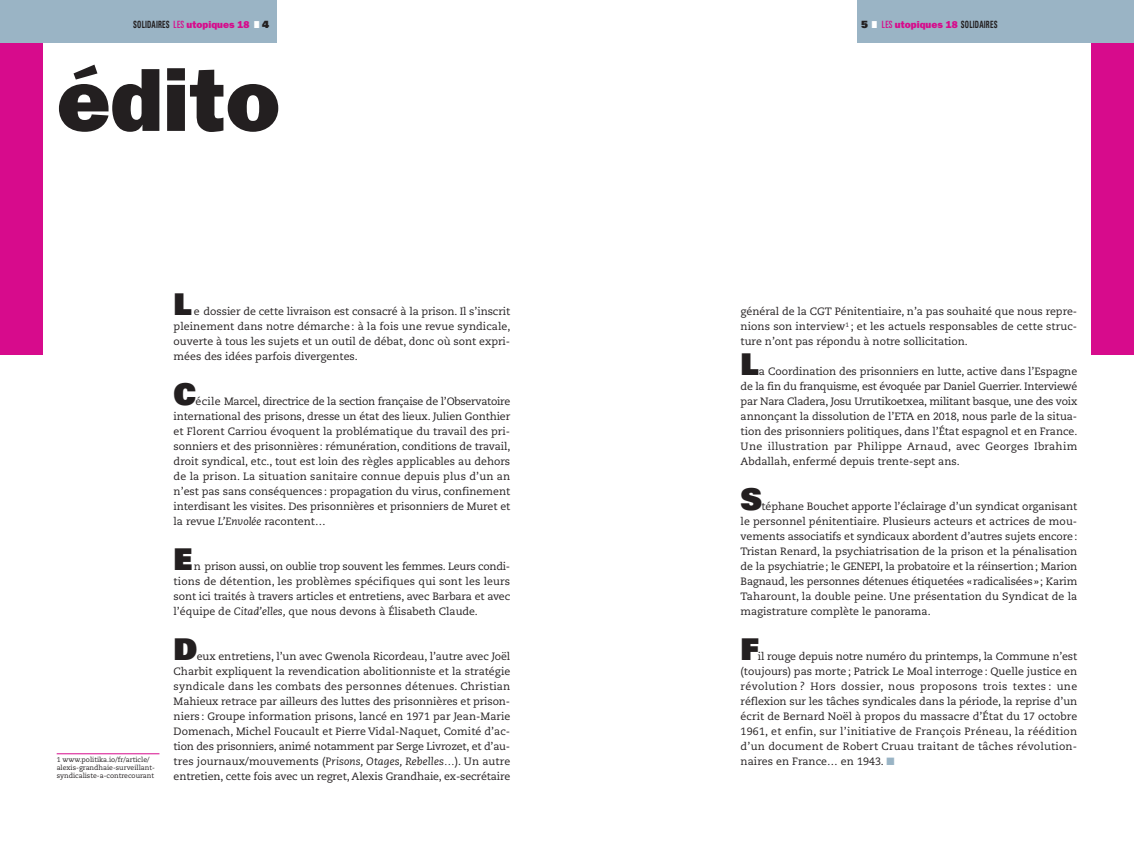
<style>
.page{position:relative;width:1134px;height:851px;background:#fff}
.page>*{position:absolute;margin:0;border:0;box-sizing:border-box;transform-origin:0 0}
.t1{font:800 90px "Franklin Gothic";color:#231f20}
.t2{font:900 30px "Univers";color:#231f20}
.t3{font:10.62px/15px "Caecilia";color:#231f20;text-align:justify}
.t4{font:800 10px "Franklin Gothic";color:#d70b8c}
.t5{font:6.88px/8.1px "Caecilia";color:#231f20}
.s1{font-family:"Univers";font-weight:700;font-stretch:condensed;color:#231f20}
.s2{font-family:"Univers";font-weight:400;font-stretch:ultra-condensed}
.s3{color:#fff}
.s4{font-family:"Univers";font-weight:900;color:#231f20}
.s5{font-style:italic}
.s6{color:#9ab4c5}
</style>
<div class="page">
<div style="left:1091px;top:0;width:43px;height:354px;background:#d70b8c"></div>
<div style="left:857px;top:0;width:277px;height:43px;background:#9ab4c5"></div>
<div style="left:0;top:0;width:43px;height:354px;background:#d70b8c"></div>
<div style="left:0;top:0;width:276px;height:43px;background:#9ab4c5"></div>
<hr style="left:57px;top:753px;width:102px;height:1px;background:#d70b8c">
<p class="t4" style="left:133px;top:21px;width:138px"><span class="s1">SOLIDAIRES</span> <span class="s2">LES</span> utopiques 18 <span class="s3">■</span> <span class="s4">4</span></p>
<p class="t4" style="left:861px;top:22px;width:138px"><span class="s4">5</span> <span class="s3">■</span> <span class="s2">LES</span> utopiques 18 <span class="s1">SOLIDAIRES</span></p>
<h1 class="t1" style="left:57px;top:69px;width:225px">édito</h1>
<p class="t5" style="left:57px;top:756px;width:100px">1 www.politika.io/fr/article/ alexis-grandhaie-surveillant&shy;syndicaliste-a-contrecourant</p>
<h2 class="t2" style="left:174px;top:293px;width:20px">L</h2>
<p class="t3" style="left:174px;top:304px;width:338px;text-indent:20px">e dossier de cette livraison est consacré à la prison. Il s’inscrit pleinement dans notre démarche : à la fois une revue syndicale, ouverte à tous les sujets et un outil de débat, donc où sont expri&shy;mées des idées parfois divergentes.</p>
<h2 class="t2" style="left:174px;top:383px;width:24px">C</h2>
<p class="t3" style="left:174px;top:394px;width:338px;text-indent:22px">écile Marcel, directrice de la section française de l’Observatoire international des prisons, dresse un état des lieux. Julien Gonthier et Florent Carriou évoquent la problématique du travail des pri&shy;sonniers et des prisonnières : rémunération, conditions de travail, droit syndical, etc., tout est loin des règles applicables au dehors de la prison. La situation sanitaire connue depuis plus d’un an n’est pas sans conséquences : propagation du virus, confinement interdisant les visites. Des prisonnières et prisonniers de Muret et la revue <span class="s5">L’Envolée</span> racontent…</p>
<h2 class="t2" style="left:174px;top:548px;width:20px">E</h2>
<p class="t3" style="left:174px;top:559px;width:338px;text-indent:20px">n prison aussi, on oublie trop souvent les femmes. Leurs condi&shy;tions de détention, les problèmes spécifiques qui sont les leurs sont ici traités à travers articles et entretiens, avec Barbara et avec l’équipe de <span class="s5">Citad’elles,</span> que nous devons à Élisabeth Claude.</p>
<h2 class="t2" style="left:174px;top:638px;width:25px">D</h2>
<p class="t3" style="left:174px;top:649px;width:338px;text-indent:23px">eux entretiens, l’un avec Gwenola Ricordeau, l’autre avec Joël Charbit expliquent la revendication abolitionniste et la stratégie syndicale dans les combats des personnes détenues. Christian Mahieux retrace par ailleurs des luttes des prisonnières et prison&shy;niers : Groupe information prisons, lancé en 1971 par Jean-Marie Domenach, Michel Foucault et Pierre Vidal-Naquet, Comité d’ac&shy;tion des prisonniers, animé notamment par Serge Livrozet, et d’au&shy;tres journaux/mouvements (<span class="s5">Prisons, Otages, Rebelles…</span>). Un autre entretien, cette fois avec un regret, Alexis Grandhaie, ex-secrétaire</p>
<p class="t3" style="left:741px;top:304px;width:338px">général de la CGT Pénitentiaire, n’a pas souhaité que nous repre&shy;nions son interview<sup>1</sup> ; et les actuels responsables de cette struc&shy;ture n’ont pas répondu à notre sollicitation.</p>
<h2 class="t2" style="left:741px;top:353px;width:20px">L</h2>
<p class="t3" style="left:741px;top:364px;width:338px;text-indent:18px">a Coordination des prisonniers en lutte, active dans l’Espagne de la fin du franquisme, est évoquée par Daniel Guerrier. Interviewé par Nara Cladera, Josu Urrutikoetxea, militant basque, une des voix annonçant la dissolution de l’ETA en 2018, nous parle de la situa&shy;tion des prisonniers politiques, dans l’État espagnol et en France.<br>Une illustration par Philippe Arnaud, avec Georges Ibrahim Abdallah, enfermé depuis trente-sept ans.</p>
<h2 class="t2" style="left:741px;top:488px;width:23px">S</h2>
<p class="t3" style="left:741px;top:499px;width:338px;text-indent:21px">téphane Bouchet apporte l’éclairage d’un syndicat organisant le personnel pénitentiaire. Plusieurs acteurs et actrices de mou&shy;vements associatifs et syndicaux abordent d’autres sujets encore:<br>Tristan Renard, la psychiatrisation de la prison et la pénalisation de la psychiatrie; le GENEPI, la probatoire et la réinsertion; Marion Bagnaud, les personnes détenues étiquetées «radicalisées»; Karim Taharount, la double peine. Une présentation du Syndicat de la magistrature complète le panorama.</p>
<h2 class="t2" style="left:741px;top:638px;width:20px">F</h2>
<p class="t3" style="left:741px;top:649px;width:338px;text-indent:17px">il rouge depuis notre numéro du printemps, la Commune n’est (toujours) pas morte ; Patrick Le Moal interroge : Quelle justice en révolution ? Hors dossier, nous proposons trois textes : une réflexion sur les tâches syndicales dans la période, la reprise d’un écrit de Bernard Noël à propos du massacre d’État du 17 octobre 1961, et enfin, sur l’initiative de François Préneau, la réédition d’un document de Robert Cruau traitant de tâches révolution&shy;naires en France… en 1943. <span class="s6">■</span></p>
</div>
